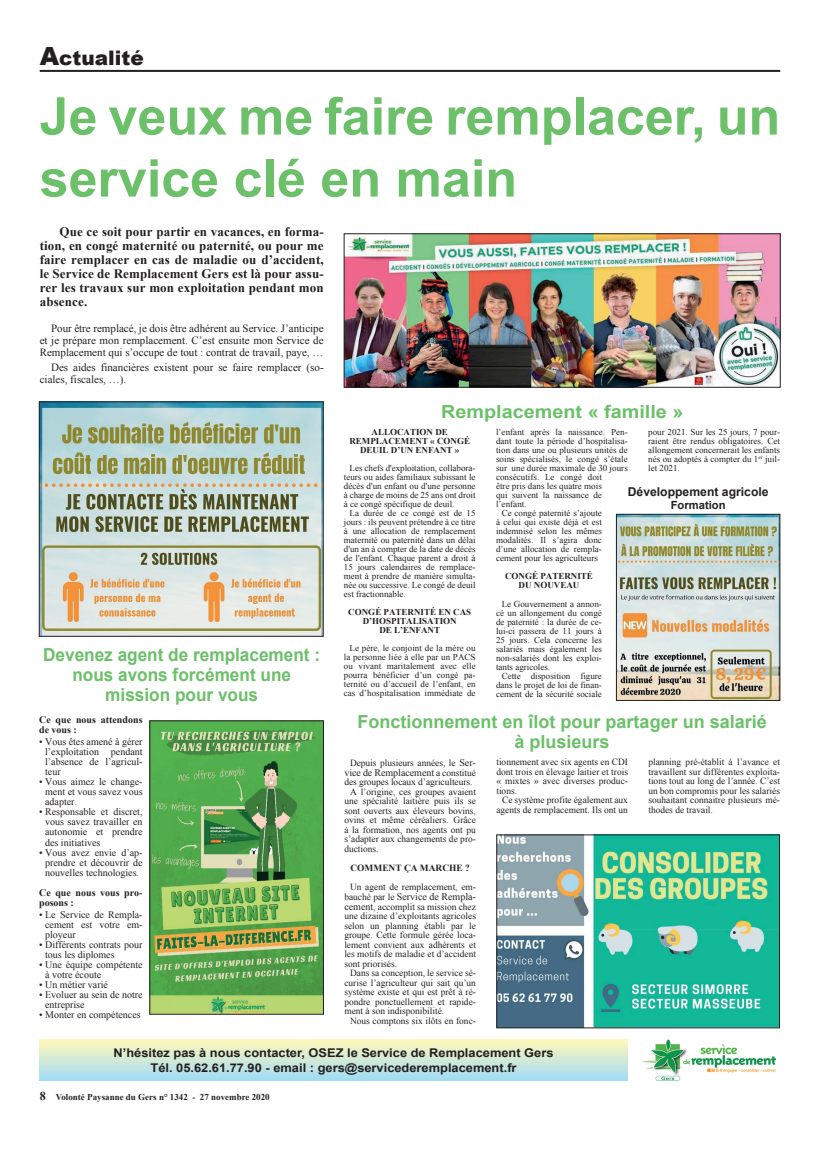
<style>
.page{position:relative;width:820px;height:1163px;background:#fff}
.page>*{position:absolute;margin:0;border:0;box-sizing:border-box;transform-origin:0 0}
.t1{font:700 52px/62px "Arial";color:#6bc069}
.t2{font:900 20px "Arial";color:#231f20}
.t3{font:700 18px/20px "Arial";color:#6bc069;text-align:center;scale:.95 1}
.t4{font:700 18px/20px "Arial";color:#6bc069;text-align:center}
.t5{font:700 18px "Arial";color:#6bc069;scale:1.1 1}
.t6{font:700 13px/14px "Times New Roman";letter-spacing:.01em;color:#231f20;text-align:justify}
.t7{font:700 12.2px "Arial";color:#231f20}
.t8{font:700 12px/14.8px "Arial";color:#231f20;text-align:center;scale:1.07 1}
.t9{font:700 11.2px "Arial";color:#231f20}
.t10{font:11px/12px "Times New Roman";color:#231f20;text-align:justify}
.t11{font:10px/10px "Times New Roman";color:#231f20;text-align:justify}
.t12{font:700 10px/10px "Times New Roman";color:#231f20}
.t13{font:9.4px/9.5px "Times New Roman";color:#231f20;text-align:justify}
.t14{font:700 9.4px "Times New Roman";color:#231f20}
.t15{font:9px/9px "Times New Roman";color:#231f20;text-align:justify}
.t16{font:700 9px/9px "Times New Roman";color:#231f20;text-align:center}
.s1{font-size:25px}
.s2{font-size:10px}
.s3{font-size:9.4px}
.s4{font-size:12px}
</style>
<div class="page">
<hr style="left:40px;top:70px;width:740px;height:2px;background:#231f20">
<img style="left:346px;top:235px;width:432px;height:150px">
<div style="left:344px;top:233px;width:436px;height:154px;border:1px solid #231f20"></div>
<img style="left:618px;top:516px;width:159px;height:182px">
<div style="left:616px;top:514px;width:163px;height:186px;border:1px solid #231f20"></div>
<img style="left:41px;top:403px;width:280px;height:231px">
<div style="left:39px;top:401px;width:284px;height:235px;border:1px solid #231f20"></div>
<img style="left:498px;top:836px;width:279px;height:189px">
<img style="left:151px;top:722px;width:170px;height:290px">
<div style="left:149px;top:720px;width:174px;height:294px;border:1px solid #231f20"></div>
<div style="left:39px;top:1039px;width:588px;height:41px;background:linear-gradient(to bottom,#fff8b8,#a3dcf5)"></div>
<img style="left:641px;top:1039px;width:134px;height:40px">
<h2 class="t2" style="left:40px;top:43px;width:105px"><span class="s1">A</span>ctualité</h2>
<h1 class="t1" style="left:40px;top:87px;width:741px">Je veux me faire remplacer, un service clé en main</h1>
<p class="t6" style="left:40px;top:224px;width:285px;text-indent:20px">Que ce soit pour partir en vacances, en forma&shy;tion, en congé maternité ou paternité, ou pour me faire remplacer en cas de maladie ou d’accident, le Service de Remplacement Gers est là pour assu&shy;rer les travaux sur mon exploitation pendant mon absence.</p>
<p class="t10" style="left:40px;top:322px;width:285px;text-indent:11px">Pour être remplacé, je dois être adhérent au Service. J’anticipe et je prépare mon remplacement. C’est ensuite mon Service de Remplacement qui s’occupe de tout : contrat de travail, paye, …</p>
<p class="t10" style="left:40px;top:361px;width:285px;text-indent:11px">Des aides financières existent pour se faire remplacer (so&shy;ciales, fiscales, …).</p>
<h3 class="t5" style="left:441px;top:399px;width:222px">Remplacement « famille »</h3>
<p class="t15" style="left:648px;top:427px;width:133px">pour 2021. Sur les 25 jours, 7 pour&shy;raient être rendus obligatoires. Cet allongement concernerait les enfants nés ou adoptés à compter du 1<sup>er</sup> juil&shy;let 2021.</p>
<p class="t15" style="left:496px;top:427px;width:133px">l’enfant après la naissance. Pen-</p>
<p class="t15" style="left:496px;top:436px;width:133px">dant toute la période d’hospitalisa-</p>
<p class="t15" style="left:496px;top:445px;width:133px">tion dans une ou plusieurs unités de</p>
<p class="t15" style="left:496px;top:454px;width:133px">soins spécialisés, le congé s’étale</p>
<p class="t15" style="left:496px;top:463px;width:133px">sur une durée maximale de 30 jours</p>
<p class="t15" style="left:496px;top:472px;width:107px">consécutifs. Le congé doit</p>
<p class="t15" style="left:496px;top:481px;width:107px">être pris dans les quatre mois</p>
<p class="t15" style="left:496px;top:490px;width:107px">qui suivent la naissance de</p>
<p class="t15" style="left:496px;top:499px;width:32px">l’enfant.</p>
<p class="t15" style="left:501px;top:508px;width:102px">Ce congé paternité s’ajoute</p>
<p class="t15" style="left:496px;top:517px;width:107px">à celui qui existe déjà et est</p>
<p class="t15" style="left:496px;top:526px;width:107px">indemnisé selon les mêmes</p>
<p class="t15" style="left:496px;top:535px;width:107px">modalités. Il s’agira donc</p>
<p class="t15" style="left:496px;top:544px;width:107px">d’une allocation de rempla-</p>
<p class="t15" style="left:496px;top:553px;width:103px">cement pour les agriculteurs</p>
<p class="t16" style="left:505px;top:571px;width:89px">CONGÉ PATERNITÉ<br>DU NOUVEAU</p>
<p class="t15" style="left:496px;top:598px;width:107px;text-indent:6px">Le Gouvernement a annon&shy;cé un allongement du congé de paternité : la durée de ce&shy;lui-ci passera de 11 jours à 25 jours. Cela concerne les salariés mais également les non-salariés dont les exploi&shy;tants agricoles.</p>
<p class="t15" style="left:496px;top:670px;width:107px;text-indent:6px">Cette disposition figure dans le projet de loi de finan&shy;cement de la sécurité sociale</p>
<p class="t16" style="left:349px;top:427px;width:122px">ALLOCATION DE<br>REMPLACEMENT « CONGÉ<br>DEUIL D’UN ENFANT »</p>
<p class="t15" style="left:344px;top:463px;width:133px;text-indent:6px">Les chefs d'exploitation, collabora&shy;teurs ou aides familiaux subissant le décès d'un enfant ou d'une personne à charge de moins de 25 ans ont droit à ce congé spécifique de deuil.</p>
<p class="t15" style="left:344px;top:508px;width:133px;text-indent:6px">La durée de ce congé est de 15 jours : ils peuvent prétendre à ce titre à une allocation de remplacement maternité ou paternité dans un délai d'un an à compter de la date de décès de l'enfant. Chaque parent a droit à 15 jours calendaires de remplace&shy;ment à prendre de manière simulta&shy;née ou successive. Le congé de deuil est fractionnable.</p>
<p class="t16" style="left:348px;top:607px;width:124px">CONGÉ PATERNITÉ EN CAS<br>D’HOSPITALISATION<br>DE L’ENFANT</p>
<p class="t15" style="left:344px;top:643px;width:133px;text-indent:6px">Le père, le conjoint de la mère ou la personne liée à elle par un PACS ou vivant maritalement avec elle pourra bénéficier d’un congé pa&shy;ternité ou d’accueil de l’enfant, en cas d’hospitalisation immédiate de</p>
<h3 class="t7" style="left:627px;top:484px;width:142px">Développement agricole</h3>
<p class="t9" style="left:670px;top:498px;width:56px">Formation</p>
<h3 class="t3" style="left:43px;top:644px;width:293px">Devenez agent de remplacement : nous avons forcément une mission pour vous</h3>
<p class="t12" style="left:39px;top:713px;width:105px">Ce que nous attendons de vous :</p>
<p class="t11" style="left:45px;top:736px;width:99px;text-indent:-6px">• Vous êtes amené à gérer l’exploitation pendant l’absence de l’agricul&shy;teur</p>
<p class="t11" style="left:45px;top:776px;width:99px;text-indent:-6px">• Vous aimez le change&shy;ment et vous savez vous adapter.</p>
<p class="t11" style="left:45px;top:806px;width:99px;text-indent:-6px">• Responsable et discret, vous savez travailler en autonomie et prendre des initiatives</p>
<p class="t11" style="left:45px;top:846px;width:99px;text-indent:-6px">• Vous avez envie d’ap&shy;prendre et découvrir de nouvelles technologies.</p>
<p class="t12" style="left:39px;top:886px;width:105px">Ce que nous vous pro&shy;posons :</p>
<p class="t11" style="left:45px;top:909px;width:99px;text-indent:-6px">• Le Service de Rempla&shy;cement est votre em&shy;ployeur</p>
<p class="t11" style="left:45px;top:939px;width:99px;text-indent:-6px">• Différents contrats pour tous les diplomes</p>
<p class="t11" style="left:45px;top:959px;width:99px;text-indent:-6px">• Une équipe compétente à votre écoute</p>
<p class="t11" style="left:39px;top:979px;width:70px">• Un métier varié</p>
<p class="t11" style="left:45px;top:989px;width:99px;text-indent:-6px">• Evoluer au sein de notre entreprise</p>
<p class="t11" style="left:39px;top:1009px;width:103px">• Monter en compétences</p>
<h3 class="t8" style="left:113px;top:1045px;width:412px">N’hésitez pas à nous contacter, OSEZ le Service de Remplacement Gers<br>Tél. 05.62.61.77.90 - email : gers@servicederemplacement.fr</h3>
<h3 class="t4" style="left:357px;top:712px;width:411px">Fonctionnement en îlot pour partager un salarié à plusieurs</h3>
<p class="t13" style="left:496px;top:757px;width:133px">tionnement avec six agents en CDI dont trois en élevage laitier et trois « mixtes » avec diverses produc&shy;tions.</p>
<p class="t13" style="left:496px;top:795px;width:133px;text-align:right">Ce système profite également aux agents de remplacement. Ils ont un</p>
<p class="t13" style="left:648px;top:757px;width:133px">planning pré-établit à l’avance et travaillent sur différentes exploita&shy;tions tout au long de l’année. C’est un bon compromis pour les salariés souhaitant connaitre plusieurs mé&shy;thodes de travail.</p>
<p class="t13" style="left:350px;top:757px;width:127px">Depuis plusieurs années, le <span class="s2">Ser-</span></p>
<p class="t11" style="left:344px;top:767px;width:133px">vice de Remplacement <span class="s3">a constitué</span></p>
<p class="t13" style="left:344px;top:777px;width:130px">des groupes locaux d’agriculteurs.</p>
<p class="t13" style="left:350px;top:786px;width:127px">A l’origine, ces groupes avaient</p>
<p class="t13" style="left:344px;top:796px;width:133px">une spécialité laitière puis ils se</p>
<p class="t13" style="left:344px;top:805px;width:133px">sont ouverts aux éleveurs bovins,</p>
<p class="t13" style="left:344px;top:815px;width:133px">ovins et même céréaliers. Grâce</p>
<p class="t13" style="left:344px;top:824px;width:133px">à la formation, nos agents ont pu</p>
<p class="t13" style="left:344px;top:834px;width:133px">s’adapter aux changements de pro-</p>
<p class="t13" style="left:344px;top:843px;width:36px">ductions.</p>
<p class="t14" style="left:350px;top:861px;width:121px">COMMENT ÇA MARCHE ?</p>
<p class="t13" style="left:350px;top:881px;width:127px">Un agent de remplacement, em-</p>
<p class="t11" style="left:344px;top:891px;width:133px"><span class="s3">bauché par le</span> Service de Rempla-</p>
<p class="t13" style="left:344px;top:901px;width:133px"><span class="s2">cement</span>, accomplit sa mission chez une dizaine d’exploitants agricoles selon un planning établi par le groupe. Cette formule gérée loca&shy;lement convient aux adhérents et les motifs de maladie et d’accident sont priorisés.</p>
<p class="t13" style="left:344px;top:968px;width:133px;text-indent:6px">Dans sa conception, le service sé&shy;curise l’agriculteur qui sait qu’un système existe et qui est prêt à ré&shy;pondre ponctuellement et rapide&shy;ment à son indisponibilité.</p>
<p class="t13" style="left:350px;top:1015px;width:127px">Nous comptons six ilôts en fonc-</p>
<p class="t16" style="left:40px;top:1092px;width:231px"><span class="s4">8</span> Volonté Paysanne du Gers n° 1342 - 27 novembre 2020</p>
</div>
